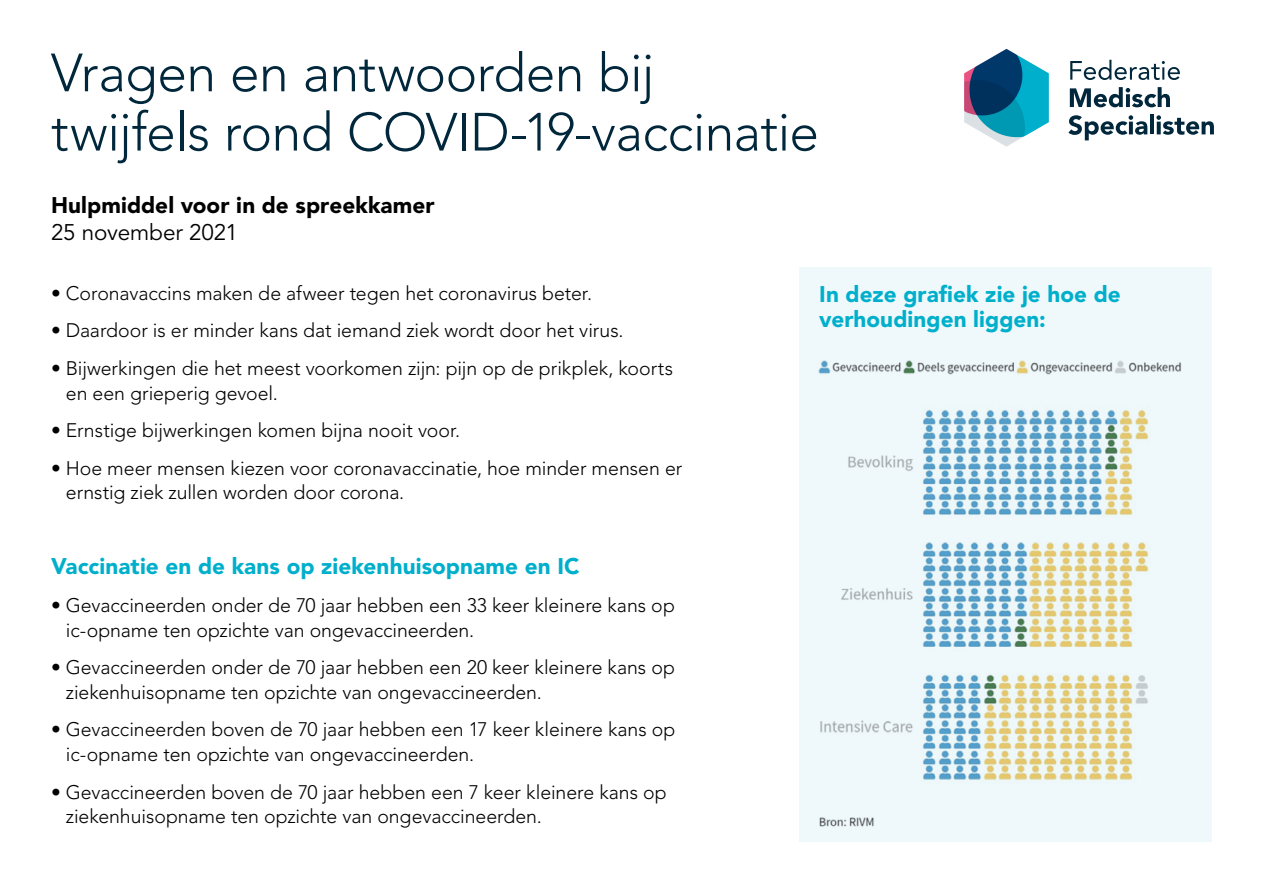
<style>
.page{position:relative;width:1263px;height:893px;background:#fff}
.page>*{position:absolute;margin:0;border:0;box-sizing:border-box;transform-origin:0 0}
.t1{font:300 53.25px/59.2px "Avenir LT Std";letter-spacing:-.01em;color:#00273b}
.t2{font:900 22.5px/24.8px "Avenir LT Std";letter-spacing:.005em;color:#00afcb}
.t3{font:900 22.5px "Avenir LT Std";color:#000}
.t4{font:22.5px "Avenir LT Std";letter-spacing:-.01em;color:#000}
.t5{font:300 19.5px/24.8px "Avenir LT Std";color:#000}
</style>
<div class="page">
<div style="left:800px;top:268px;width:412px;height:574px;background:#eff8fb"></div>
<svg style="left:1070px;top:60px;width:110px;height:20px"></svg>
<svg style="left:1070px;top:87px;width:100px;height:20px"></svg>
<svg style="left:1068px;top:115px;width:79px;height:25px"></svg>
<hr style="left:1150px;top:115px;width:4px;height:19px;background:#00273b">
<svg style="left:1156px;top:115px;width:58px;height:20px"></svg>
<svg style="left:964px;top:49px;width:85px;height:98px"></svg>
<img style="left:818px;top:360px;width:363px;height:467px">
<h1 class="t1" style="left:51px;top:43px;width:769px">Vragen en antwoorden bij twijfels rond COVID-19-vaccinatie</h1>
<p class="t3" style="left:51px;top:191px;width:385px">Hulpmiddel voor in de spreekkamer</p>
<p class="t4" style="left:51px;top:220px;width:188px">25 november 2021</p>
<p class="t5" style="left:51px;top:281px;width:543px">• Coronavaccins maken de afweer tegen het coronavirus beter.</p>
<p class="t5" style="left:51px;top:318px;width:574px">• Daardoor is er minder kans dat iemand ziek wordt door het virus.</p>
<p class="t5" style="left:66px;top:356px;width:609px;text-indent:-15px">• Bijwerkingen die het meest voorkomen zijn: pijn op de prikplek, koorts en een grieperig gevoel.</p>
<p class="t5" style="left:51px;top:418px;width:411px">• Ernstige bijwerkingen komen bijna nooit voor.</p>
<p class="t5" style="left:66px;top:455px;width:618px;text-indent:-15px">• Hoe meer mensen kiezen voor coronavaccinatie, hoe minder mensen er ernstig ziek zullen worden door corona.</p>
<p class="t2" style="left:51px;top:554px;width:530px">Vaccinatie en de kans op ziekenhuisopname en IC</p>
<p class="t5" style="left:66px;top:593px;width:610px;text-indent:-15px">• Gevaccineerden onder de 70 jaar hebben een 33 keer kleinere kans op ic-opname ten opzichte van ongevaccineerden.</p>
<p class="t5" style="left:66px;top:655px;width:611px;text-indent:-15px">• Gevaccineerden onder de 70 jaar hebben een 20 keer kleinere kans op ziekenhuisopname ten opzichte van ongevaccineerden.</p>
<p class="t5" style="left:66px;top:717px;width:611px;text-indent:-15px">• Gevaccineerden boven de 70 jaar hebben een 17 keer kleinere kans op ic-opname ten opzichte van ongevaccineerden.</p>
<p class="t5" style="left:66px;top:780px;width:602px;text-indent:-15px">• Gevaccineerden boven de 70 jaar hebben een 7 keer kleinere kans op ziekenhuisopname ten opzichte van ongevaccineerden.</p>
<p class="t2" style="left:819px;top:282px;width:303px">In deze grafiek zie je hoe de verhoudingen liggen:</p>
</div>
